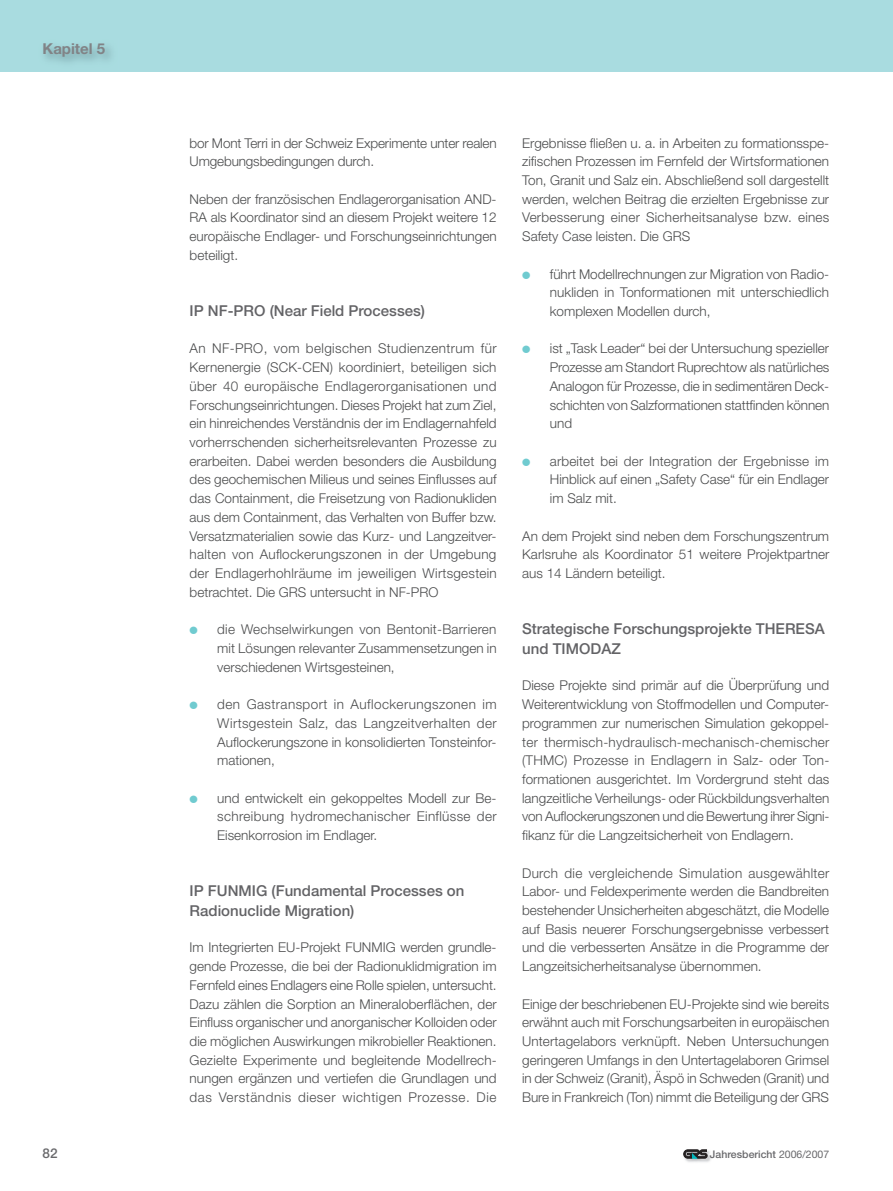
<style>
.page{position:relative;width:893px;height:1191px;background:#fff}
.page>*{position:absolute;margin:0;border:0;box-sizing:border-box;transform-origin:0 0}
.t1{font:500 15px/19.5px "Helvetica Neue LT Pro";color:#636366}
.t2{font:700 15px "Helvetica Neue LT Pro";color:#818386}
.t3{font:300 13.5px/18.8px "Helvetica Neue LT Pro";color:#4b4c4d;text-align:justify}
.t4{font:500 13.5px "Helvetica Neue LT Pro";color:#69696c}
.t5{font:500 10.5px "Helvetica Neue LT Pro";color:#69696c}
.s1{color:#70cbd0}
.s2{font-weight:400}
</style>
<div class="page">
<img style="left:683px;top:1150px;width:28px;height:12px">
<svg style="left:684px;top:1149px;width:23px;height:9px"></svg>
<div style="left:0;top:0;width:893px;height:72px;background:#a9dce0"></div>
<p class="t2" style="left:43px;top:39px;width:64px">Kapitel 5</p>
<p class="t3" style="left:190px;top:133px;width:309px">bor Mont Terri in der Schweiz Experimente unter realen<br>Umgebungsbedingungen durch.</p>
<p class="t3" style="left:190px;top:189px;width:308px">Neben der französischen Endlagerorganisation AND-RA als Koordinator sind an diesem Projekt weitere 12 europäische Endlager- und Forschungseinrichtungen beteiligt.</p>
<p class="t1" style="left:190px;top:301px;width:237px">IP NF-PRO (Near Field Processes)</p>
<p class="t3" style="left:190px;top:339px;width:309px">An NF-PRO, vom belgischen Studienzentrum für Kernenergie (SCK-CEN) koordiniert, beteiligen sich über 40 europäische Endlagerorganisationen und Forschungseinrichtungen. Dieses Projekt hat zum Ziel, ein hinreichendes Verständnis der im Endlagernahfeld vorherrschenden sicherheitsrelevanten Prozesse zu erarbeiten. Dabei werden besonders die Ausbildung des geochemischen Milieus und seines Einflusses auf das Containment, die Freisetzung von Radionukliden aus dem Containment, das Verhalten von Buffer bzw.<br>Versatzmaterialien sowie das Kurz- und Langzeitver&shy;halten von Auflockerungszonen in der Umgebung der Endlagerhohlräume im jeweiligen Wirtsgestein betrachtet. Die GRS untersucht in NF-PRO</p>
<p class="t3" style="left:217px;top:620px;width:281px;text-indent:-28px"><span class="s1">●</span> die Wechselwirkungen von Bentonit-Barrieren mit Lösungen relevanter Zusammensetzungen in verschiedenen Wirtsgesteinen,</p>
<p class="t3" style="left:217px;top:694px;width:281px;text-indent:-28px"><span class="s1">●</span> den Gastransport in Auflockerungszonen im Wirtsgestein Salz, das Langzeitverhalten der Auflockerungszone in konsolidierten Tonsteinfor&shy;mationen,</p>
<p class="t3" style="left:217px;top:788px;width:281px;text-indent:-28px"><span class="s1">●</span> und entwickelt ein gekoppeltes Modell zur Be&shy;schreibung hydromechanischer Einflüsse der Eisenkorrosion im Endlager.</p>
<p class="t1" style="left:190px;top:881px;width:276px">IP FUNMIG (Fundamental Processes on<br>Radionuclide Migration)</p>
<p class="t3" style="left:190px;top:938px;width:309px">Im Integrierten EU-Projekt FUNMIG werden grundle&shy;gende Prozesse, die bei der Radionuklidmigration im Fernfeld eines Endlagers eine Rolle spielen, untersucht.<br>Dazu zählen die Sorption an Mineraloberflächen, der Einfluss organischer und anorganischer Kolloiden oder die möglichen Auswirkungen mikrobieller Reaktionen.<br>Gezielte Experimente und begleitende Modellrech&shy;nungen ergänzen und vertiefen die Grundlagen und das Verständnis dieser wichtigen Prozesse. Die</p>
<p class="t3" style="left:522px;top:133px;width:309px">Ergebnisse fließen u. a. in Arbeiten zu formationsspe&shy;zifischen Prozessen im Fernfeld der Wirtsformationen Ton, Granit und Salz ein. Abschließend soll dargestellt werden, welchen Beitrag die erzielten Ergebnisse zur Verbesserung einer Sicherheitsanalyse bzw. eines Safety Case leisten. Die GRS</p>
<p class="t3" style="left:550px;top:264px;width:281px;text-indent:-28px"><span class="s1">●</span> führt Modellrechnungen zur Migration von Radio&shy;nukliden in Tonformationen mit unterschiedlich komplexen Modellen durch,</p>
<p class="t3" style="left:550px;top:339px;width:281px;text-indent:-28px"><span class="s1">●</span> ist „Task Leader“ bei der Untersuchung spezieller Prozesse am Standort Ruprechtow als natürliches Analogon für Prozesse, die in sedimentären Deck&shy;schichten von Salzformationen stattfinden können und</p>
<p class="t3" style="left:550px;top:451px;width:281px;text-indent:-28px"><span class="s1">●</span> arbeitet bei der Integration der Ergebnisse im Hinblick auf einen „Safety Case“ für ein Endlager im Salz mit.</p>
<p class="t3" style="left:522px;top:526px;width:309px">An dem Projekt sind neben dem Forschungszentrum Karlsruhe als Koordinator 51 weitere Projektpartner aus 14 Ländern beteiligt.</p>
<p class="t1" style="left:522px;top:619px;width:304px">Strategische Forschungsprojekte THERESA und TIMODAZ</p>
<p class="t3" style="left:522px;top:676px;width:309px">Diese Projekte sind primär auf die Überprüfung und Weiterentwicklung von Stoffmodellen und Computer&shy;programmen zur numerischen Simulation gekoppel&shy;ter thermisch-hydraulisch-mechanisch-chemischer (THMC) Prozesse in Endlagern in Salz- oder Ton&shy;formationen ausgerichtet. Im Vordergrund steht das langzeitliche Verheilungs- oder Rückbildungsverhalten von Auflockerungszonen und die Bewertung ihrer Signi&shy;fikanz für die Langzeitsicherheit von Endlagern.</p>
<p class="t3" style="left:522px;top:863px;width:309px">Durch die vergleichende Simulation ausgewählter Labor- und Feldexperimente werden die Bandbreiten bestehender Unsicherheiten abgeschätzt, die Modelle auf Basis neuerer Forschungsergebnisse verbessert und die verbesserten Ansätze in die Programme der Langzeitsicherheitsanalyse übernommen.</p>
<p class="t3" style="left:522px;top:994px;width:309px">Einige der beschriebenen EU-Projekte sind wie bereits erwähnt auch mit Forschungsarbeiten in europäischen Untertagelabors verknüpft. Neben Untersuchungen geringeren Umfangs in den Untertagelaboren Grimsel in der Schweiz (Granit), Äspö in Schweden (Granit) und Bure in Frankreich (Ton) nimmt die Beteiligung der GRS</p>
<p class="t4" style="left:43px;top:1145px;width:17px">82</p>
<p class="t5" style="left:710px;top:1148px;width:121px">Jahresbericht <span class="s2">2006/2007</span></p>
</div>
